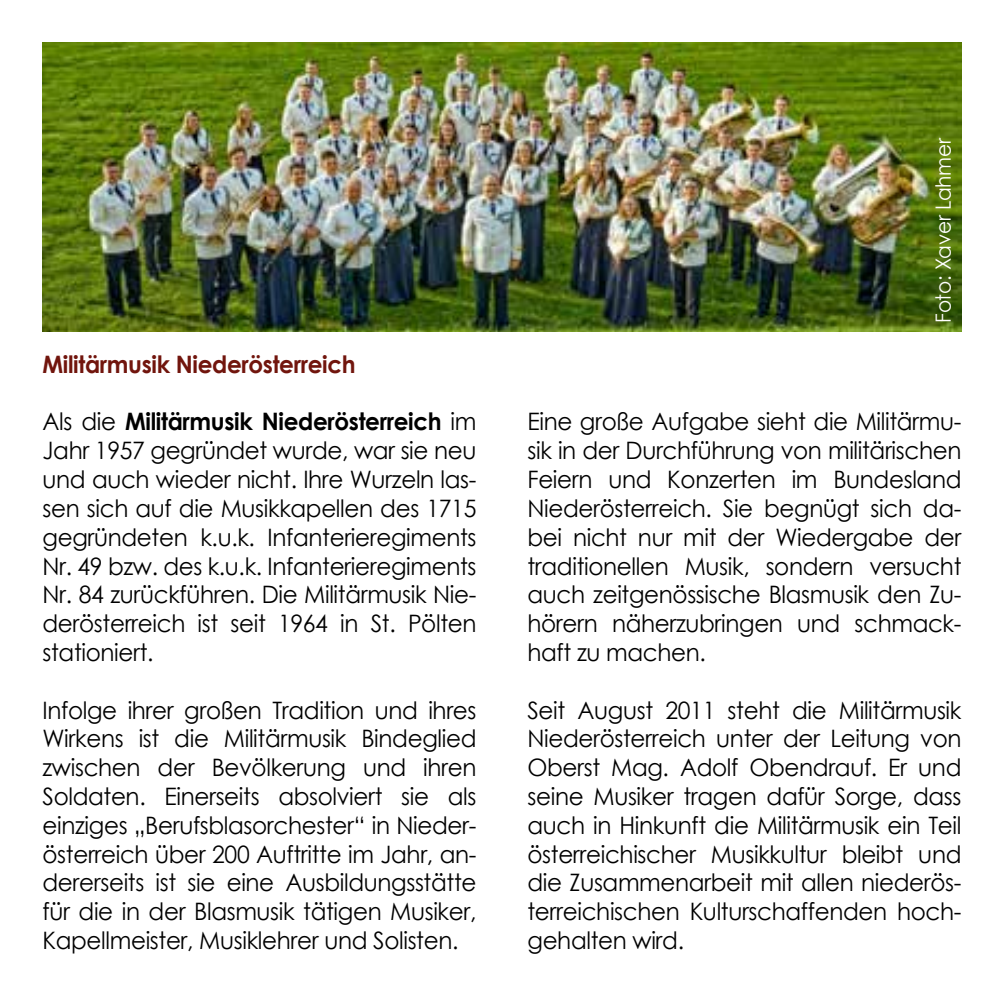
<style>
.page{position:relative;width:1004px;height:1004px;background:#fff}
.page>*{position:absolute;margin:0;border:0;box-sizing:border-box;transform-origin:0 0}
.t1{font:24px/28.8px "Century Gothic";letter-spacing:-.015em;color:#000;text-align:justify;scale:.96 1}
.t2{font:700 24px "Century Gothic";letter-spacing:-.015em;color:#71150d;scale:.96 1}
.t3{font:21px "Century Gothic";letter-spacing:-.015em;color:#fff;scale:.96 1}
.s1{font-weight:700}
</style>
<div class="page">
<img style="left:43px;top:43px;width:918px;height:289px">
<p class="t2" style="left:43px;top:346px;width:327px">Militärmusik Niederösterreich</p>
<p class="t1" style="left:43px;top:407px;width:453px">Als die <span class="s1">Militärmusik Niederösterreich</span> im Jahr 1957 gegründet wurde, war sie neu und auch wieder nicht. Ihre Wurzeln las&shy;sen sich auf die Musikkapellen des 1715 gegründeten k.u.k. Infanterieregiments Nr. 49 bzw. des k.u.k. Infanterieregiments Nr. 84 zurückführen. Die Militärmusik Nie&shy;derösterreich ist seit 1964 in St. Pölten stationiert.</p>
<p class="t1" style="left:43px;top:695px;width:453px">Infolge ihrer großen Tradition und ihres Wirkens ist die Militärmusik Bindeglied zwischen der Bevölkerung und ihren Soldaten. Einerseits absolviert sie als einziges „Berufsblasorchester“ in Nieder&shy;österreich über 200 Auftritte im Jahr, an&shy;dererseits ist sie eine Ausbildungsstätte für die in der Blasmusik tätigen Musiker, Kapellmeister, Musiklehrer und Solisten.</p>
<p class="t3" style="left:928px;top:323px;width:194px;rotate:-90deg">Foto: Xaver Lahmer</p>
<p class="t1" style="left:527px;top:407px;width:453px">Eine große Aufgabe sieht die Militärmu&shy;sik in der Durchführung von militärischen Feiern und Konzerten im Bundesland Niederösterreich. Sie begnügt sich da&shy;bei nicht nur mit der Wiedergabe der traditionellen Musik, sondern versucht auch zeitgenössische Blasmusik den Zu&shy;hörern näherzubringen und schmack&shy;haft zu machen.</p>
<p class="t1" style="left:527px;top:695px;width:453px">Seit August 2011 steht die Militärmusik Niederösterreich unter der Leitung von Oberst Mag. Adolf Obendrauf. Er und seine Musiker tragen dafür Sorge, dass auch in Hinkunft die Militärmusik ein Teil österreichischer Musikkultur bleibt und die Zusammenarbeit mit allen niederös&shy;terreichischen Kulturschaffenden hoch&shy;gehalten wird.</p>
</div>
